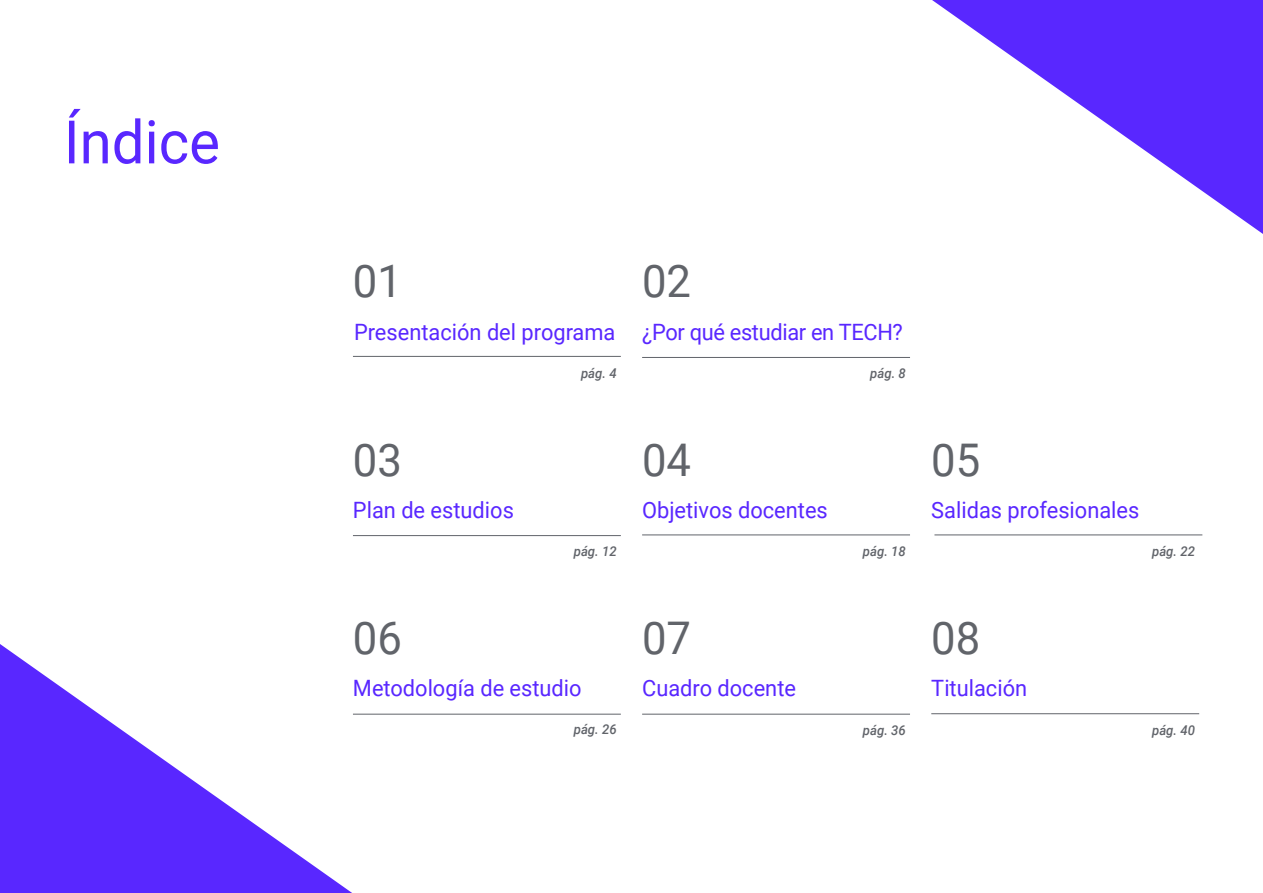
<style>
.page{position:relative;width:1263px;height:893px;background:#fff}
.page>*{position:absolute;margin:0;border:0;box-sizing:border-box;transform-origin:0 0}
.t1{font:60px "Roboto";color:#5927ff}
.t2{font:45px "Roboto";color:#61646a}
.t3{font:22.5px "Roboto";color:#5927ff}
.t4{font:italic 500 13.5px "Roboto";color:#61646a}
</style>
<div class="page">
<svg style="left:0;top:644px;width:352px;height:249px"></svg>
<svg style="left:932px;top:0;width:331px;height:234px"></svg>
<hr style="left:353px;top:356px;width:268px;height:1px;background:#61646a">
<hr style="left:642px;top:357px;width:268px;height:1px;background:#61646a">
<hr style="left:353px;top:535px;width:268px;height:1px;background:#61646a">
<hr style="left:934px;top:535px;width:268px;height:1px;background:#61646a">
<hr style="left:353px;top:714px;width:268px;height:1px;background:#61646a">
<hr style="left:931px;top:713px;width:268px;height:1px;background:#61646a">
<hr style="left:642px;top:535px;width:268px;height:1px;background:#61646a">
<hr style="left:642px;top:714px;width:268px;height:1px;background:#61646a">
<h1 class="t1" style="left:64px;top:100px;width:158px">Índice</h1>
<h2 class="t2" style="left:353px;top:250px;width:51px">01</h2>
<p class="t3" style="left:354px;top:316px;width:263px">Presentación del programa</p>
<h2 class="t2" style="left:642px;top:250px;width:51px">02</h2>
<p class="t3" style="left:642px;top:316px;width:262px">¿Por qué estudiar en TECH?</p>
<p class="t4" style="left:581px;top:363px;width:37px">pág. 4</p>
<p class="t4" style="left:870px;top:363px;width:37px">pág. 8</p>
<h2 class="t2" style="left:353px;top:428px;width:51px">03</h2>
<h2 class="t2" style="left:642px;top:428px;width:51px">04</h2>
<h2 class="t2" style="left:931px;top:428px;width:51px">05</h2>
<p class="t3" style="left:353px;top:494px;width:162px">Plan de estudios</p>
<p class="t3" style="left:642px;top:494px;width:187px">Objetivos docentes</p>
<p class="t3" style="left:931px;top:494px;width:210px">Salidas profesionales</p>
<p class="t4" style="left:574px;top:541px;width:44px">pág. 12</p>
<p class="t4" style="left:1152px;top:542px;width:44px">pág. 22</p>
<p class="t4" style="left:863px;top:542px;width:44px">pág. 18</p>
<h2 class="t2" style="left:353px;top:607px;width:51px">06</h2>
<h2 class="t2" style="left:642px;top:607px;width:51px">07</h2>
<h2 class="t2" style="left:931px;top:607px;width:51px">08</h2>
<p class="t3" style="left:353px;top:673px;width:230px">Metodología de estudio</p>
<p class="t4" style="left:574px;top:720px;width:44px">pág. 26</p>
<p class="t3" style="left:642px;top:672px;width:155px">Cuadro docente</p>
<p class="t4" style="left:863px;top:721px;width:44px">pág. 36</p>
<p class="t3" style="left:931px;top:672px;width:97px">Titulación</p>
<p class="t4" style="left:1152px;top:721px;width:44px">pág. 40</p>
</div>
